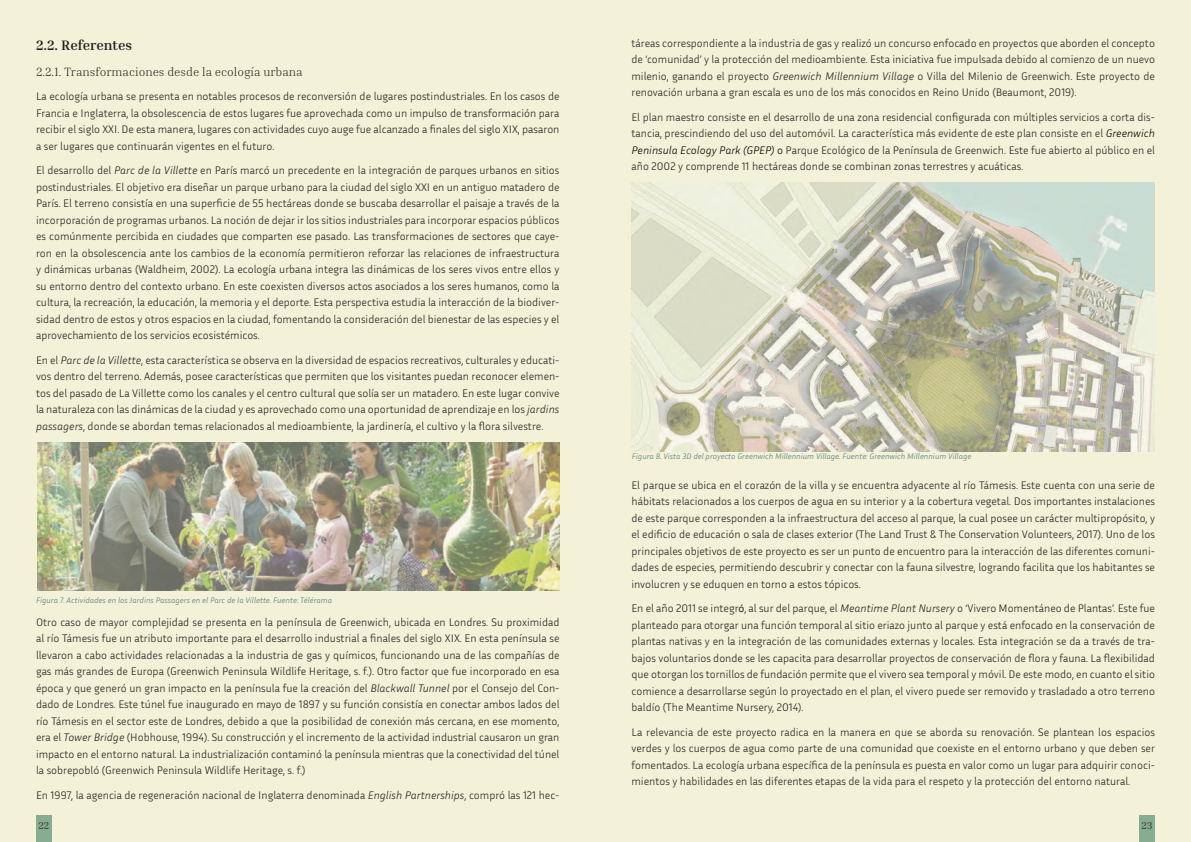
<style>
.page{position:relative;width:1191px;height:842px;background:#fff}
.page>*{position:absolute;margin:0;border:0;box-sizing:border-box;transform-origin:0 0}
.t1{font:700 14px "Inria Serif";color:#231f20}
.t2{font:300 12px "Inria Serif";color:#231f20}
.t3{font:300 11px/16.5px "Inria Sans";color:#231f20;text-align:justify}
.t4{font:300 10px "Inria Serif";color:#231f20}
.t5{font:italic 300 8px "Inria Sans";color:#507c7e}
.s1{font-style:italic}
.s2{font-style:italic;color:#000}
.s3{color:#000}
.s4{font-family:"Calibri";font-weight:400}
</style>
<div class="page">
<div style="left:0;top:0;width:595px;height:842px;background:#f3f1d8"></div>
<div style="left:595px;top:0;width:596px;height:842px;background:#f3f1d8"></div>
<div style="left:36px;top:815px;width:16px;height:27px;background:#87ad91"></div>
<div style="left:1139px;top:815px;width:16px;height:27px;background:#87ad91"></div>
<img style="left:38px;top:442px;width:521px;height:149px">
<img style="left:631px;top:182px;width:523px;height:269px">
<p class="t1" style="left:36px;top:36px;width:98px">2.2. Referentes</p>
<p class="t2" style="left:36px;top:64px;width:268px">2.2.1. Transformaciones desde la ecología urbana</p>
<p class="t3" style="left:36px;top:88px;width:525px">La ecología urbana se presenta en notables procesos de reconversión de lugares postindustriales. En los casos de Francia e Inglaterra, la obsolescencia de estos lugares fue aprovechada como un impulso de transformación para recibir el siglo XXI. De esta manera, lugares con actividades cuyo auge fue alcanzado a finales del siglo XIX, pasaron a ser lugares que continuarán vigentes en el futuro.</p>
<p class="t3" style="left:36px;top:162px;width:525px">El desarrollo del <span class="s1">Parc de la Villette</span> en París marcó un precedente en la integración de parques urbanos en sitios postindustriales. El objetivo era diseñar un parque urbano para la ciudad del siglo XXI en un antiguo matadero de París. El terreno consistía en una superficie de 55 hectáreas donde se buscaba desarrollar el paisaje a través de la incorporación de programas urbanos. La noción de dejar ir los sitios industriales para incorporar espacios públicos es comúnmente percibida en ciudades que comparten ese pasado. Las transformaciones de sectores que caye&shy;ron en la obsolescencia ante los cambios de la economía permitieron reforzar las relaciones de infraestructura y dinámicas urbanas (Waldheim, 2002). La ecología urbana integra las dinámicas de los seres vivos entre ellos y su entorno dentro del contexto urbano. En este coexisten diversos actos asociados a los seres humanos, como la cultura, la recreación, la educación, la memoria y el deporte. Esta perspectiva estudia la interacción de la biodiver&shy;sidad dentro de estos y otros espacios en la ciudad, fomentando la consideración del bienestar de las especies y el aprovechamiento de los servicios ecosistémicos.</p>
<p class="t3" style="left:36px;top:351px;width:525px">En el <span class="s1">Parc de la Villette</span>, esta característica se observa en la diversidad de espacios recreativos, culturales y educati&shy;vos dentro del terreno. Además, posee características que permiten que los visitantes puedan reconocer elemen&shy;tos del pasado de La Villette como los canales y el centro cultural que solía ser un matadero. En este lugar convive la naturaleza con las dinámicas de la ciudad y es aprovechado como una oportunidad de aprendizaje en los <span class="s1">jardins passagers</span>, donde se abordan temas relacionados al medioambiente, la jardinería, el cultivo y la flora silvestre.</p>
<p class="t5" style="left:36px;top:595px;width:298px">Figura 7. Actividades en los Jardins Passagers en el Parc de la Villette. Fuente: Télérama</p>
<p class="t3" style="left:36px;top:613px;width:525px">Otro caso de mayor complejidad se presenta en la península de Greenwich, ubicada en Londres. Su proximidad al río Támesis fue un atributo importante para el desarrollo industrial a finales del siglo XIX. En esta península se llevaron a cabo actividades relacionadas a la industria de gas y químicos, funcionando una de las compañías de gas más grandes de Europa (Greenwich Peninsula Wildlife Heritage, s. f.). Otro factor que fue incorporado en esa época y que generó un gran impacto en la península fue la creación del <span class="s1">Blackwall Tunnel</span> por el Consejo del Con&shy;dado de Londres. Este túnel fue inaugurado en mayo de 1897 y su función consistía en conectar ambos lados del río Támesis en el sector este de Londres, debido a que la posibilidad de conexión más cercana, en ese momento, era el <span class="s1">Tower Bridge</span> (Hobhouse, 1994). Su construcción y el incremento de la actividad industrial causaron un gran impacto en el entorno natural. La industrialización contaminó la península mientras que la conectividad del túnel la sobrepobló (Greenwich Peninsula Wildlife Heritage, s. f.)</p>
<p class="t3" style="left:36px;top:786px;width:525px">En 1997, la agencia de regeneración nacional de Inglaterra denominada <span class="s1">English Partnerships</span>, compró las 121 hec-</p>
<p class="t3" style="left:631px;top:34px;width:525px">táreas correspondiente a la industria de gas y realizó un concurso enfocado en proyectos que aborden el concepto de ‘comunidad’ y la protección del medioambiente. Esta iniciativa fue impulsada debido al comienzo de un nuevo milenio, ganando el proyecto <span class="s1">Greenwich Millennium Village</span> o Villa del Milenio de Greenwich. Este proyecto de renovación urbana a gran escala es uno de los más conocidos en Reino Unido (Beaumont, 2019).</p>
<p class="t3" style="left:631px;top:108px;width:525px">El plan maestro consiste en el desarrollo de una zona residencial configurada con múltiples servicios a corta dis&shy;tancia, prescindiendo del uso del automóvil. La característica más evidente de este plan consiste en el <span class="s2">Greenwich Peninsula Ecology Park (GPEP)</span> <span class="s3">o</span> Parque Ecológico de la Península de Greenwich. Este fue abierto al público en el año 2002 y comprende 11 hectáreas donde se combinan zonas terrestres y acuáticas.</p>
<p class="t5" style="left:632px;top:451px;width:341px">Figura 8. Vista 3D del proyecto Greenwich Millennium Village. Fuente: Greenwich Millennium Village</p>
<p class="t3" style="left:631px;top:476px;width:525px">El parque se ubica en el corazón de la villa y se encuentra adyacente al río Támesis. Este cuenta con una serie de hábitats relacionados a los cuerpos de agua en su interior y a la cobertura vegetal. Dos importantes instalaciones de este parque corresponden a la infraestructura del acceso al parque, la cual posee un carácter multipropósito, y el edificio de educación o sala de clases exterior (The Land Trust &amp; The Conservation Volunteers, 2017). Uno de los principales objetivos de este proyecto es ser un punto de encuentro para la interacción de las diferentes comuni&shy;dades de especies, permitiendo descubrir y conectar con la fauna silvestre, logrando facilita que los habitantes se involucren y se eduquen en torno a estos tópicos.</p>
<p class="t3" style="left:631px;top:600px;width:525px">En el año 2011 se integr<span class="s4">ó</span>, al sur del parque, el <span class="s1">Meantime Plant Nursery</span> o ‘Vivero Momentáneo de Plantas’. Este fue planteado para otorgar una función temporal al sitio eriazo junto al parque y está enfocado en la conservación de plantas nativas y en la integración de las comunidades externas y locales. Esta integración se da a través de tra&shy;bajos voluntarios donde se les capacita para desarrollar proyectos de conservación de flora y fauna. La flexibilidad que otorgan los tornillos de fundación permite que el vivero sea temporal y móvil. De este modo, en cuanto el sitio comience a desarrollarse según lo proyectado en el plan, el vivero puede ser removido y trasladado a otro terreno baldío (The Meantime Nursery, 2014).</p>
<p class="t3" style="left:631px;top:723px;width:525px">La relevancia de este proyecto radica en la manera en que se aborda su renovación. Se plantean los espacios verdes y los cuerpos de agua como parte de una comunidad que coexiste en el entorno urbano y que deben ser fomentados. La ecología urbana específica de la península es puesta en valor como un lugar para adquirir conoci&shy;mientos y habilidades en las diferentes etapas de la vida para el respeto y la protección del entorno natural.</p>
<p class="t4" style="left:39px;top:819px;width:12px">22</p>
<p class="t4" style="left:1141px;top:819px;width:12px">23</p>
</div>
